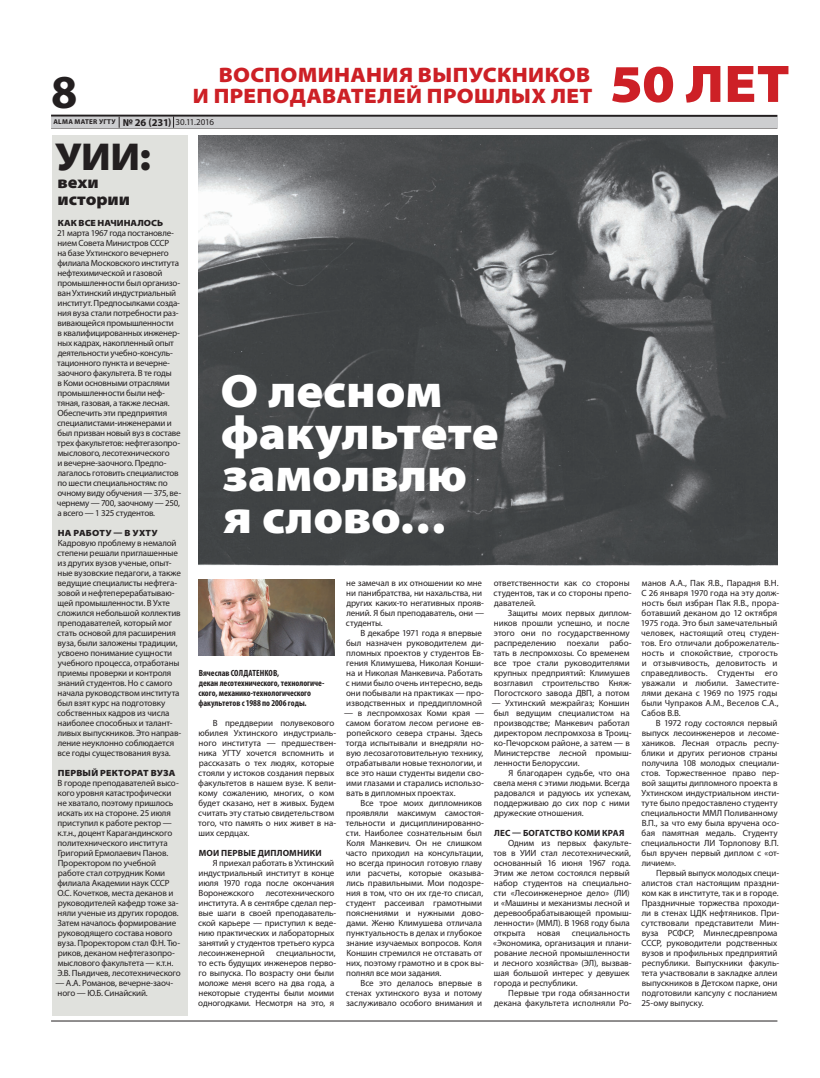
<style>
.page{position:relative;width:820px;height:1078px;background:#fff}
.page>*{position:absolute;margin:0;border:0;box-sizing:border-box;transform-origin:0 0}
.t1{font:900 semi-expanded 53.3px "Myriad Pro";color:#cd2026}
.t2{font:700 47.4px "Myriad Pro";color:#231f20}
.t3{font:900 semi-expanded 47px/42px "Myriad Pro";letter-spacing:-.005em;color:#fff}
.t4{font:900 semi-expanded 39px "Myriad Pro";color:#231f20}
.t5{font:900 semi-expanded 21px/21px "Myriad Pro";letter-spacing:.015em;color:#cd2026;text-align:right}
.t6{font:900 semi-expanded 17px/17px "Myriad Pro";letter-spacing:-.005em;color:#231f20}
.t7{font:9px/10px "Myriad Pro";letter-spacing:-.01em;color:#231f20}
.t8{font:700 condensed 9px/10px "Myriad Pro";letter-spacing:-.005em;color:#231f20}
.t9{font:900 semi-expanded 9px "Myriad Pro";letter-spacing:.015em;color:#231f20}
.t10{font:700 9px "Myriad Pro";letter-spacing:.015em;color:#231f20}
.t11{font:700 7px "Myriad Pro";letter-spacing:.04em;color:#231f20}
.s1{font-size:10.5px}
.s2{font-weight:400;font-size:9px}
</style>
<div class="page">
<hr style="left:51px;top:128px;width:726px;height:1px;background:#231f20">
<hr style="left:51px;top:115px;width:726px;height:2px;background:#231f20">
<div style="left:51px;top:117px;width:726px;height:11px;background:#cdced0"></div>
<svg style="left:173px;top:116px;width:1px;height:12px"></svg>
<hr style="left:51px;top:1020px;width:726px;height:1px;background:#231f20">
<div style="left:52px;top:135px;width:135px;height:880px;background:#e0e1dd"></div>
<img style="left:198px;top:135px;width:579px;height:430px">
<img style="left:198px;top:579px;width:136px;height:76px">
<h1 class="t1" style="left:609px;top:53px;width:181px">50 ЛЕТ</h1>
<h3 class="t5" style="left:193px;top:65px;width:401px">ВОСПОМИНАНИЯ ВЫПУСКНИКОВ<br>И ПРЕПОДАВАТЕЛЕЙ ПРОШЛЫХ ЛЕТ</h3>
<h2 class="t2" style="left:51px;top:61px;width:28px">8</h2>
<p class="t11" style="left:53px;top:117px;width:162px">ALMA MATER УГТУ <span class="s1">№ 26 (231)</span> <span class="s2">30.11.2016</span></p>
<h3 class="t4" style="left:55px;top:135px;width:97px">УИИ:</h3>
<h3 class="t6" style="left:58px;top:173px;width:74px">вехи истории</h3>
<p class="t9" style="left:58px;top:217px;width:107px">КАК ВСЕ НАЧИНАЛОСЬ</p>
<p class="t7" style="left:57px;top:227px;width:126px">21 марта 1967 года постановле&shy;нием Совета Министров СССР<br>на базе Ухтинского вечернего филиала Московского института нефтехимической и газовой промышленности был организо&shy;ван Ухтинский индустриальный институт. Предпосылками созда&shy;ния вуза стали потребности раз&shy;вивающейся промышленности<br>в квалифицированных инженер&shy;ных кадрах, накопленный опыт деятельности учебно-консуль&shy;тационного пункта и вечерне&shy;заочного факультета. В те годы<br>в Коми основными отраслями промышленности были неф&shy;тяная, газовая, а также лесная.<br>Обеспечить эти предприятия специалистами-инженерами и был призван новый вуз в составе трех факультетов: нефтегазопро&shy;мыслового, лесотехнического<br>и вечерне-заочного. Предпо&shy;лагалось готовить специалистов по шести специальностям: по очному виду обучения — 375, ве&shy;чернему — 700, заочному — 250, а всего — 1 325 студентов.</p>
<p class="t9" style="left:58px;top:527px;width:101px">НА РАБОТУ — В УХТУ</p>
<p class="t7" style="left:57px;top:537px;width:125px">Кадровую проблему в немалой степени решали приглашенные из других вузов ученые, опыт&shy;ные вузовские педагоги, а также ведущие специалисты нефтега&shy;зовой и нефтеперерабатываю&shy;щей промышленности. В Ухте сложился небольшой коллектив преподавателей, который мог стать основой для расширения вуза, были заложены традиции, усвоено понимание сущности учебного процесса, отработаны приемы проверки и контроля знаний студентов. Но с самого начала руководством института был взят курс на подготовку собственных кадров из числа наиболее способных и талант&shy;ливых выпускников. Это направ&shy;ление неуклонно соблюдается все годы существования вуза.</p>
<p class="t9" style="left:58px;top:767px;width:119px">ПЕРВЫЙ РЕКТОРАТ ВУЗА</p>
<p class="t7" style="left:57px;top:777px;width:125px">В городе преподавателей высо&shy;кого уровня катастрофически не хватало, поэтому пришлось искать их на стороне. 25 июля приступил к работе ректор — к.т.н., доцент Карагандинского политехнического института<br>Григорий Ермолаевич Панов.<br>Проректором по учебной работе стал сотрудник Коми филиала Академии наук СССР<br>О.С. Кочетков, места деканов и руководителей кафедр тоже за&shy;няли ученые из других городов.<br>Затем началось формирование руководящего состава нового вуза. Проректором стал Ф.Н. Тю&shy;риков, деканом нефтегазопро&shy;мыслового факультета — к.т.н.<br>Э.В. Пьядичев, лесотехнического</p>
<p class="t7" style="left:55px;top:977px;width:119px">— А.А. Романов, вечерне-заоч&shy;ного — Ю.Б. Синайский.</p>
<h3 class="t3" style="left:220px;top:370px;width:279px">О лесном факультете замолвлю я слово…</h3>
<p class="t7" style="left:640px;top:577px;width:140px">манов А.А., Пак Я.В., Парадня В.Н.<br>С 26 января 1970 года на эту долж&shy;ность был избран Пак Я.В., прора&shy;ботавший деканом до 12 октября<br>1975 года. Это был замечательный человек, настоящий отец студен&shy;тов. Его отличали доброжелатель&shy;ность и спокойствие, строгость и отзывчивость, деловитость и справедливость. Студенты его уважали и любили. Заместите&shy;лями декана с 1969 по 1975 годы были Чупраков А.М., Веселов С.А.,<br>Сабов В.В.</p>
<p class="t7" style="left:641px;top:717px;width:139px;text-indent:15px">В 1972 году состоялся первый выпуск лесоинженеров и лесоме&shy;хаников. Лесная отрасль респу&shy;блики и других регионов страны получила 108 молодых специали&shy;стов. Торжественное право пер&shy;вой защиты дипломного проекта в<br>Ухтинском индустриальном инсти&shy;туте было предоставлено студенту специальности ММЛ Поливанному<br>В.П., за что ему была вручена осо&shy;бая памятная медаль. Студенту специальности ЛИ Торлопову В.П. был вручен первый диплом с «от&shy;личием».</p>
<p class="t7" style="left:641px;top:867px;width:139px;text-indent:15px">Первый выпуск молодых специ&shy;алистов стал настоящим праздни&shy;ком как в институте, так и в городе.<br>Праздничные торжества проходи&shy;ли в стенах ЦДК нефтяников. При&shy;сутствовали представители Мин&shy;вуза РСФСР, Минлесдревпрома<br>СССР, руководители родственных вузов и профильных предприятий республики. Выпускники факуль&shy;тета участвовали в закладке аллеи выпускников в Детском парке, они подготовили капсулу с посланием<br>25-ому выпуску.</p>
<p class="t7" style="left:493px;top:577px;width:139px">ответственности как со стороны студентов, так и со стороны препо&shy;давателей.</p>
<p class="t7" style="left:493px;top:607px;width:139px;text-indent:14px">Защиты моих первых диплом&shy;ников прошли успешно, и после этого они по государственному распределению поехали рабо&shy;тать в леспромхозы. Со временем все трое стали руководителями крупных предприятий: Климушев возглавил строительство Княж-<br>Погостского завода ДВП, а потом</p>
<p class="t7" style="left:491px;top:697px;width:141px">— Ухтинский межрайгаз; Коншин был ведущим специалистом на производстве; Манкевич работал директором леспромхоза в Троиц&shy;ко-Печорском районе, а затем — в<br>Министерстве лесной промыш&shy;ленности Белоруссии.</p>
<p class="t7" style="left:493px;top:767px;width:139px;text-indent:15px">Я благодарен судьбе, что она свела меня с этими людьми. Всегда радовался и радуюсь их успехам, поддерживаю до сих пор с ними дружеские отношения.</p>
<p class="t10" style="left:494px;top:826px;width:132px">ЛЕС — БОГАТСТВО КОМИ КРАЯ</p>
<p class="t7" style="left:493px;top:837px;width:139px;text-indent:14px">Одним из первых факульте&shy;тов в УИИ стал лесотехнический, основанный 16 июня 1967 года.<br>Этим же летом состоялся первый набор студентов на специально&shy;сти «Лесоинженерное дело» (ЛИ) и «Машины и механизмы лесной и деревообрабатывающей промыш&shy;ленности» (ММЛ). В 1968 году была открыта</p>
<p class="t7" style="left:346px;top:577px;width:140px">не замечал в их отношении ко мне ни панибратства, ни нахальства, ни других каких-то негативных прояв&shy;лений. Я был преподаватель, они — студенты.</p>
<p class="t7" style="left:346px;top:627px;width:139px;text-indent:15px">В декабре 1971 года я впервые был назначен руководителем ди&shy;пломных проектов у студентов Ев&shy;гения Климушева, Николая Конши&shy;на и Николая Манкевича. Работать с ними было очень интересно, ведь они побывали на практиках — про&shy;изводственных и преддипломной</p>
<p class="t7" style="left:344px;top:707px;width:141px">— в леспромхозах Коми края — самом богатом лесом регионе ев&shy;ропейского севера страны. Здесь тогда испытывали и внедряли но&shy;вую лесозаготовительную технику, отрабатывали новые технологии, и все это наши студенты видели сво&shy;ими глазами и старались использо&shy;вать в дипломных проектах.</p>
<p class="t7" style="left:345px;top:797px;width:140px;text-indent:15px">Все трое моих дипломников проявляли максимум самостоя&shy;тельности и дисциплинированно&shy;сти. Наиболее сознательным был<br>Коля Манкевич. Он не слишком часто приходил на консультации, но всегда приносил готовую главу или расчеты, которые оказыва&shy;лись правильными. Мои подозре&shy;ния в том, что он их где-то списал, студент рассеивал грамотными пояснениями и нужными дово&shy;дами. Женю Климушева отличала пунктуальность в делах и глубокое знание изучаемых вопросов. Коля<br>Коншин стремился не отставать от них, поэтому грамотно и в срок вы&shy;полнял все мои задания.</p>
<p class="t7" style="left:346px;top:977px;width:138px;text-align:justify;text-indent:15px">Все это делалось впервые в стенах ухтинского вуза и потому заслуживало особого внимания и</p>
<p class="t8" style="left:198px;top:667px;width:127px">Вячеслав СОЛДАТЕНКОВ,<br>декан лесотехнического, технологиче&shy;ского, механико-технологического факультетов с 1988 по 2006 годы.</p>
<p class="t7" style="left:198px;top:717px;width:139px;text-indent:15px">В преддверии полувекового юбилея Ухтинского индустриаль&shy;ного института — предшествен&shy;ника УГТУ хочется вспомнить и рассказать о тех людях, которые стояли у истоков создания первых факультетов в нашем вузе. К вели&shy;кому сожалению, многих, о ком будет сказано, нет в живых. Будем считать эту статью свидетельством того, что память о них живет в на&shy;ших сердцах.</p>
<p class="t10" style="left:199px;top:846px;width:124px">МОИ ПЕРВЫЕ ДИПЛОМНИКИ</p>
<p class="t7" style="left:198px;top:857px;width:137px;text-align:justify;text-indent:14px">Я приехал работать в Ухтинский индустриальный институт в конце июля 1970 года после окончания Воронежского</p>
<p class="t7" style="left:198px;top:887px;width:139px;text-indent:67px">лесотехнического института. А в сентябре сделал пер&shy;вые шаги в своей преподаватель&shy;ской карьере — приступил к веде&shy;нию практических и лабораторных занятий у студентов третьего курса лесоинженерной</p>
<p class="t7" style="left:493px;top:927px;width:140px;text-indent:79px">специальность «Экономика, организация и плани&shy;рование лесной промышленности и лесного хозяйства» (ЭЛ), вызвав&shy;шая большой интерес у девушек города и республики.</p>
<p class="t7" style="left:494px;top:987px;width:139px;text-align:right">Первые три года обязанности декана факультета исполняли Ро-</p>
<p class="t7" style="left:537px;top:927px;width:25px">новая</p>
<p class="t7" style="left:198px;top:947px;width:139px;text-indent:78px">специальности, то есть будущих инженеров перво&shy;го выпуска. По возрасту они были моложе меня всего на два года, а некоторые студенты были моими одногодками. Несмотря на это, я</p>
</div>
